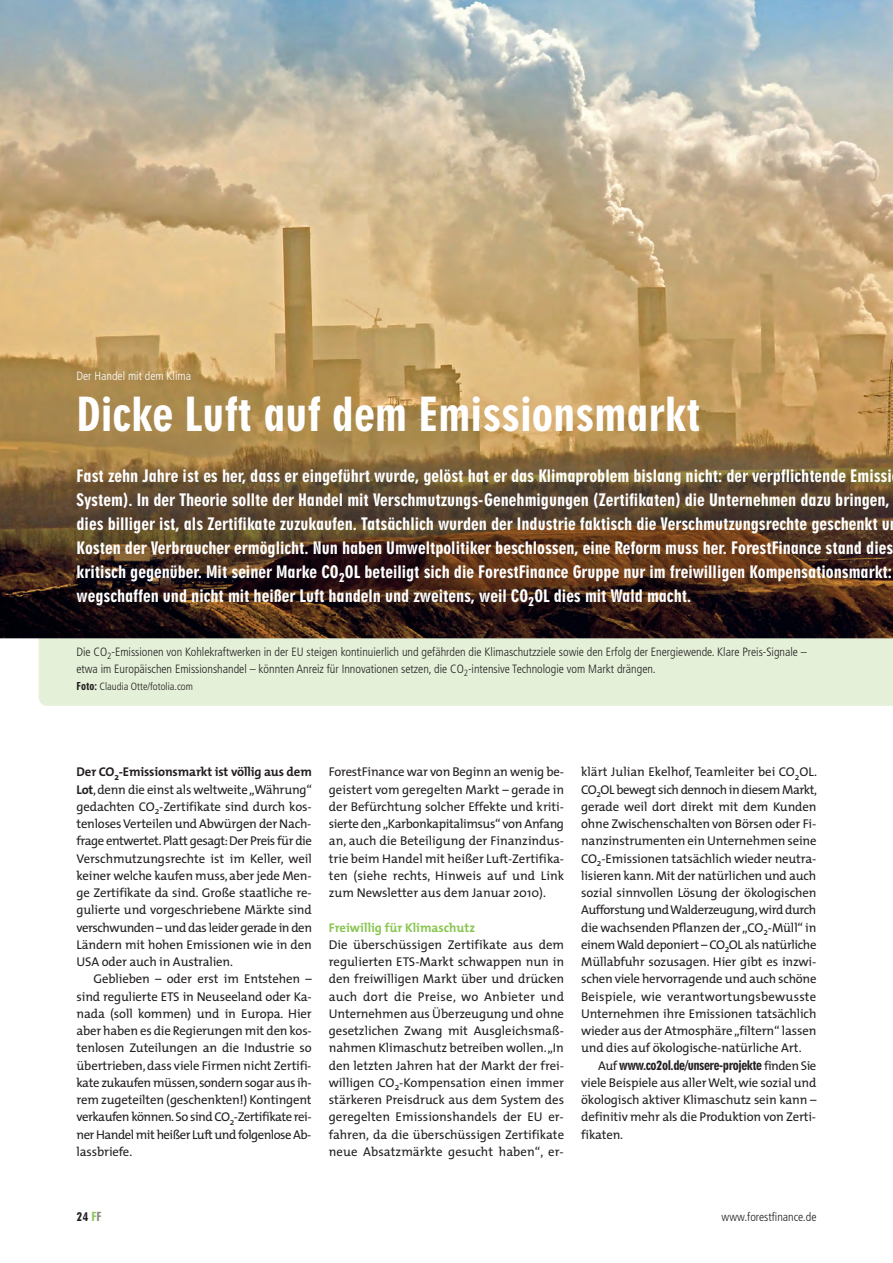
<style>
.page{position:relative;width:893px;height:1263px;background:#fff}
.page>*{position:absolute;margin:0;border:0;box-sizing:border-box;transform-origin:0 0}
.t1{font:45px "Geometric 706 BT Black Condensed B";color:#fff}
.t2{font:16.5px/24px "Geometric 706 BT Black Condensed B";color:#fff}
.t3{font:12.75px/17.2px "The Mix";letter-spacing:-.01em;color:#231f20;text-align:justify}
.t4{font:12.75px "Geometric 706 BT Black Condensed B";letter-spacing:-.035em;color:#231f20}
.t5{font:700 12.75px "The Mix";color:#89c650}
.t6{font:300 condensed 12px/17.2px "Frutiger";color:#231f20}
.t7{font:300 condensed 12px "Frutiger";color:#fff}
.t8{font:12px "Geometric 706 BT Black Condensed B";color:#231f20}
.t9{font:300 condensed 10.5px "Frutiger";color:#231f20}
.s1{font-family:"Geometric 706 BT Black Condensed B";font-weight:400;font-stretch:normal}
.s2{font-weight:700}
.s3{font-family:"The Mix"}
.s4{color:#89c650}
.s5{color:#84887b}
</style>
<div class="page">
<div style="left:39px;top:638px;width:854px;height:68px;background:#e4f0d8"></div>
<img style="left:0;top:0;width:893px;height:638px">
<p class="t7" style="left:77px;top:371px;width:116px">Der Handel mit dem Klima</p>
<h1 class="t1" style="left:77px;top:397px;width:626px">Dicke Luft auf dem Emissionsmarkt</h1>
<p class="t2" style="left:77px;top:465px;width:818px">Fast zehn Jahre ist es her, dass er eingeführt wurde, gelöst hat er das Klimaproblem bislang nicht: der verpflichtende Emissi System). In der Theorie sollte der Handel mit Verschmutzungs-Genehmigungen (Zertifikaten) die Unternehmen dazu bringen, dies billiger ist, als Zertifikate zuzukaufen. Tatsächlich wurden der Industrie faktisch die Verschmutzungsrechte geschenkt u Kosten der Verbraucher ermöglicht. Nun haben Umweltpolitiker beschlossen, eine Reform muss her. ForestFinance stand dies kritisch gegenüber. Mit seiner Marke CO<sub>2</sub>OL beteiligt sich die ForestFinance Gruppe nur im freiwilligen Kompensationsmarkt: wegschaffen und nicht mit heißer Luft handeln und zweitens, weil CO<sub>2</sub>OL dies mit Wald macht.</p>
<p class="t6" style="left:77px;top:644px;width:732px">Die CO<sub>2</sub>-Emissionen von Kohlekraftwerken in der EU steigen kontinuierlich und gefährden die Klimaschutzziele sowie den Erfolg der Energiewende. Klare Preis-Signale – etwa im Europäischen Emissionshandel – könnten Anreiz für Innovationen setzen, die CO<sub>2</sub>-intensive Technologie vom Markt drängen.</p>
<p class="t9" style="left:77px;top:682px;width:118px"><span class="s1">Foto:</span> Claudia Otte/fotolia.com</p>
<p class="t3" style="left:77px;top:765px;width:237px"><span class="s2">Der CO</span><sub>2</sub><span class="s2">-Emissionsmarkt ist völlig aus dem Lot</span>, denn die einst als weltweite „Währung“ gedachten CO<sub>2</sub>-Zertifikate sind durch kos&shy;tenloses Verteilen und Abwürgen der Nach&shy;frage entwertet. Platt gesagt: Der Preis für die Verschmutzungsrechte ist im Keller, weil keiner welche kaufen muss, aber jede Men&shy;ge Zertifikate da sind. Große staatliche re&shy;gulierte und vorgeschriebene Märkte sind verschwunden – und das leider gerade in den Ländern mit hohen Emissionen wie in den USA oder auch in Australien.</p>
<p class="t3" style="left:77px;top:972px;width:237px;text-indent:17px">Geblieben – oder erst im Entstehen – sind regulierte ETS in Neuseeland oder Ka&shy;nada (soll kommen) und in Europa. Hier aber haben es die Regierungen mit den kos&shy;tenlosen Zuteilungen an die Industrie so übertrieben, dass viele Firmen nicht Zertifi&shy;kate zukaufen müssen, sondern sogar aus ih&shy;rem zugeteilten (geschenkten!) Kontingent verkaufen können. So sind CO<sub>2</sub>-Zertifikate rei&shy;ner Handel mit heißer Luft und folgenlose Ab&shy;lassbriefe.</p>
<p class="t3" style="left:329px;top:765px;width:237px">ForestFinance war von Beginn an wenig be&shy;geistert vom geregelten Markt – gerade in der Befürchtung solcher Effekte und kriti&shy;sierte den „Karbonkapitalimsus“ von Anfang an, auch die Beteiligung der Finanzindus&shy;trie beim Handel mit heißer Luft-Zertifika&shy;ten (siehe rechts, Hinweis auf und Link zum Newsletter aus dem Januar 2010).</p>
<p class="t5" style="left:329px;top:923px;width:148px">Freiwillig für Klimaschutz</p>
<p class="t3" style="left:329px;top:937px;width:237px">Die überschüssigen Zertifikate aus dem regulierten ETS-Markt schwappen nun in den freiwilligen Markt über und drücken auch dort die Preise, wo Anbieter und Unternehmen aus Überzeugung und ohne gesetzlichen Zwang mit Ausgleichsmaß&shy;nahmen Klimaschutz betreiben wollen. „In den letzten Jahren hat der Markt der frei&shy;willigen CO<sub>2</sub>-Kompensation einen immer stärkeren Preisdruck aus dem System des geregelten Emissionshandels der EU er&shy;fahren, da die überschüssigen Zertifikate neue Absatzmärkte gesucht haben“, er-</p>
<p class="t3" style="left:581px;top:765px;width:237px">klärt Julian Ekelhof, Teamleiter bei CO<sub>2</sub>OL.<br>CO<sub>2</sub>OL bewegt sich dennoch in diesem Markt, gerade weil dort direkt mit dem Kunden ohne Zwischenschalten von Börsen oder Fi&shy;nanzinstrumenten ein Unternehmen seine CO<sub>2</sub>-Emissionen tatsächlich wieder neutra&shy;lisieren kann. Mit der natürlichen und auch sozial sinnvollen Lösung der ökologischen Aufforstung und Walderzeugung, wird durch die wachsenden Pflanzen der „CO<sub>2</sub>-Müll“ in einem Wald deponiert – CO<sub>2</sub>OL als natürliche Müllabfuhr sozusagen. Hier gibt es inzwi&shy;schen viele hervorragende und auch schöne Beispiele, wie verantwortungsbewusste Unternehmen ihre Emissionen tatsächlich wieder aus der Atmosphäre „filtern“ lassen und dies auf ökologische-natürliche Art.</p>
<p class="t4" style="left:598px;top:1060px;width:220px"><span class="s3">Auf</span> www.co2ol.de/unsere-projekte <span class="s3">finden Sie</span></p>
<p class="t3" style="left:581px;top:1075px;width:237px">viele Beispiele aus aller Welt, wie sozial und ökologisch aktiver Klimaschutz sein kann – definitiv mehr als die Produktion von Zerti&shy;fikaten.</p>
<p class="t8" style="left:77px;top:1212px;width:27px">24 <span class="s4">F</span><span class="s5">F</span></p>
<p class="t6" style="left:722px;top:1209px;width:96px">www.forestfinance.de</p>
</div>
